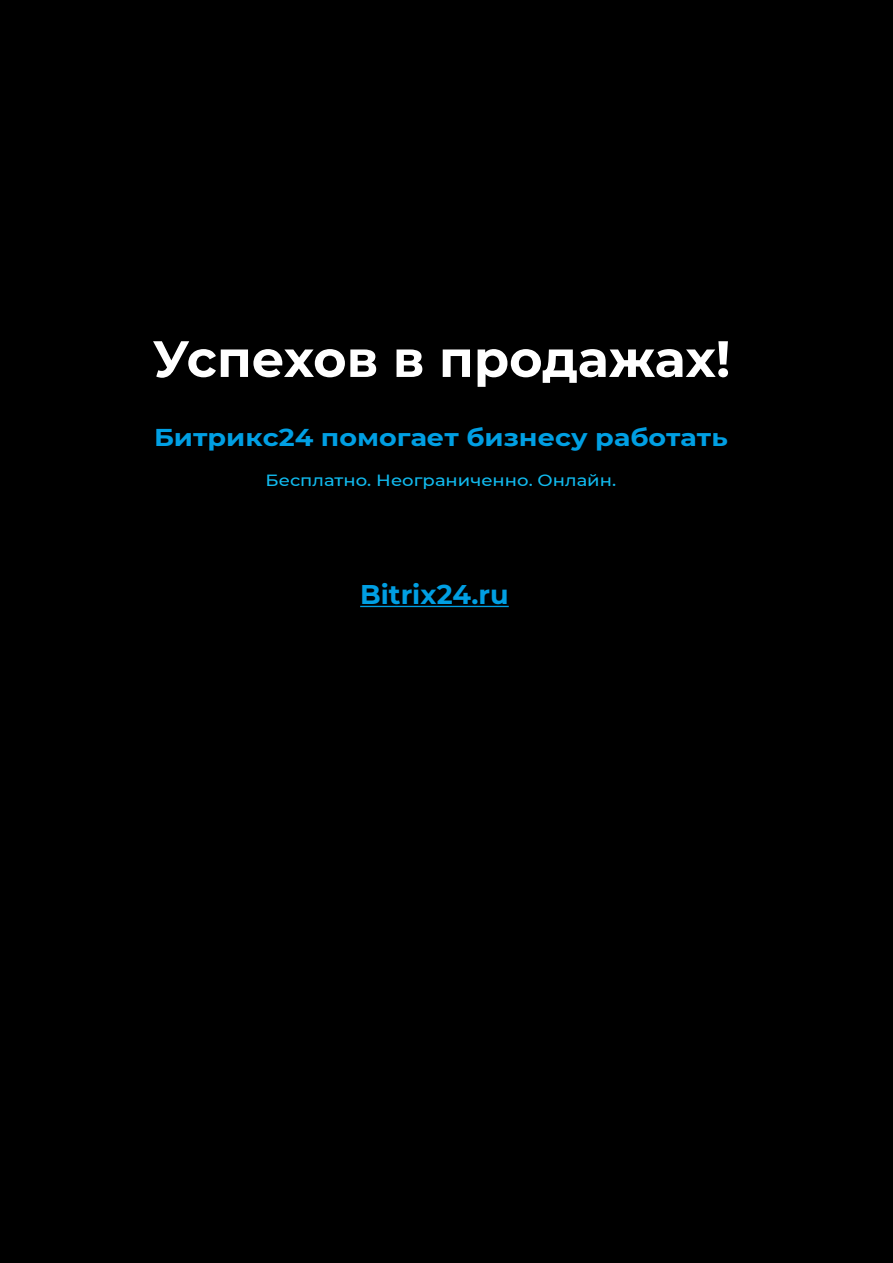
<style>
.page{position:relative;width:893px;height:1263px;background:#fff}
.page>*{position:absolute;margin:0;border:0;box-sizing:border-box;transform-origin:0 0}
.t1{font:700 51px "Montserrat";color:#fff}
.t2{font:700 27px "Montserrat";color:#009fe3}
.t3{font:700 24.3px "Montserrat";color:#009fe3;scale:1.11 1}
.t4{font:500 16.2px "Montserrat";color:#11baee;scale:1.11 1}
</style>
<div class="page">
<div style="left:1px;top:1px;width:892px;height:1262px;background:#000"></div>
<hr style="left:360px;top:606px;width:149px;height:1px;background:#009fe3">
<h1 class="t1" style="left:153px;top:322px;width:579px">Успехов в продажах!</h1>
<p class="t3" style="left:154px;top:420px;width:518px">Битрикс24 помогает бизнесу работать</p>
<p class="t4" style="left:266px;top:469px;width:317px">Бесплатно. Неограниченно. Онлайн.</p>
<p class="t2" style="left:360px;top:575px;width:150px">Bitrix24.ru</p>
</div>
